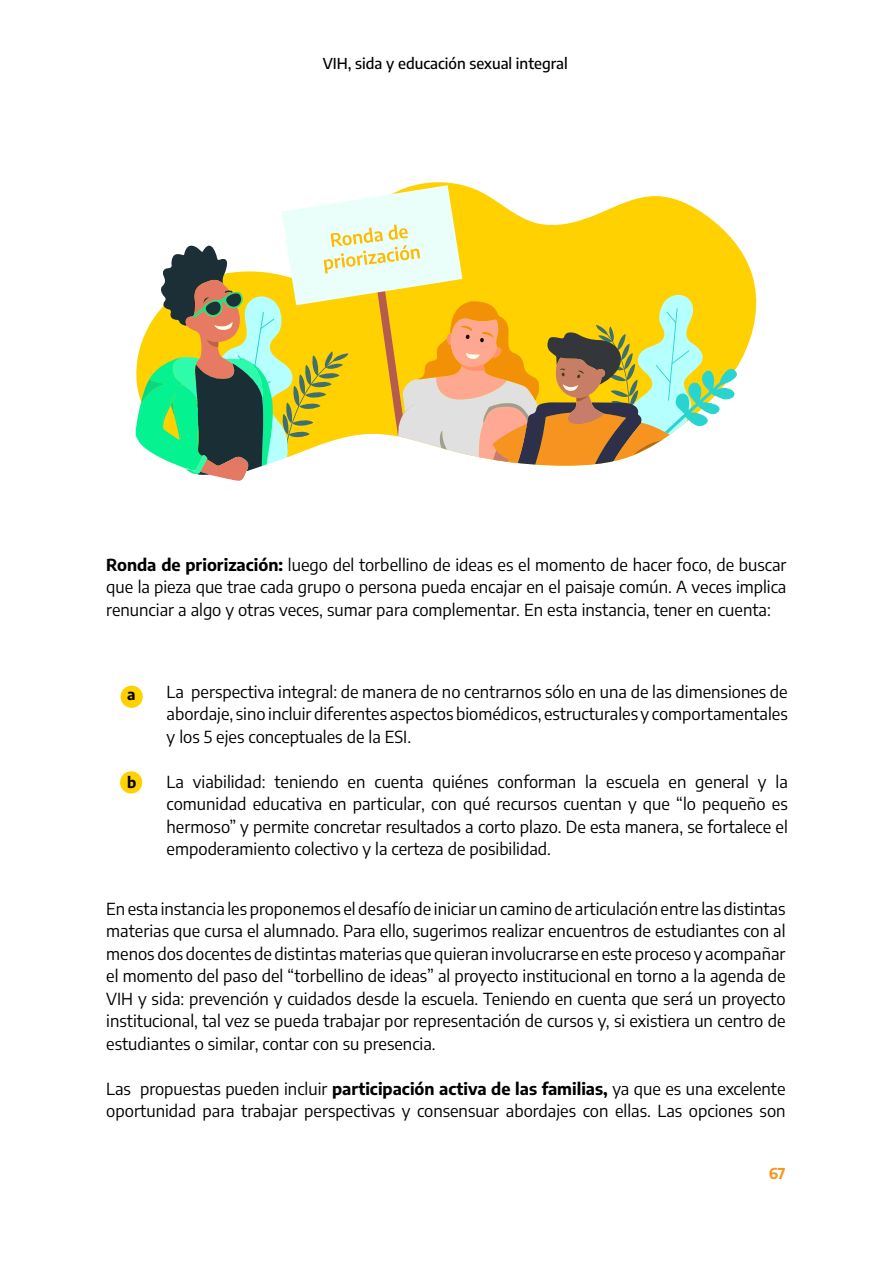
<style>
.page{position:relative;width:893px;height:1263px;background:#fff}
.page>*{position:absolute;margin:0;border:0;box-sizing:border-box;transform-origin:0 0}
.t1{font:16.5px/22.5px "Encode Sans";color:#000;text-align:justify}
.t2{font:500 15px "Encode Sans";color:#000}
.t3{font:700 15px "Encode Sans";color:#f7941e}
.t4{font:700 15px "Encode Sans";color:#000}
.s1{font-weight:700}
</style>
<div class="page">
<div style="left:121px;top:686px;width:22px;height:22px;background:#ffd100;border-radius:50%"></div>
<div style="left:120px;top:771px;width:22px;height:22px;background:#ffd100;border-radius:50%"></div>
<svg style="left:135px;top:182px;width:622px;height:254px"></svg>
<svg style="left:136px;top:185px;width:602px;height:296px"></svg>
<p class="t2" style="left:323px;top:53px;width:246px">VIH, sida y educación sexual integral</p>
<p class="t1" style="left:106px;top:552px;width:682px"><span class="s1">Ronda de priorización:</span> luego del torbellino de ideas es el momento de hacer foco, de buscar que la pieza que trae cada grupo o persona pueda encajar en el paisaje común. A veces implica renunciar a algo y otras veces, sumar para complementar. En esta instancia, tener en cuenta:</p>
<p class="t4" style="left:127px;top:684px;width:10px">a</p>
<p class="t4" style="left:127px;top:772px;width:11px">b</p>
<p class="t1" style="left:167px;top:679px;width:623px">La perspectiva integral: de manera de no centrarnos sólo en una de las dimensiones de abordaje, sino incluir diferentes aspectos biomédicos, estructurales y comportamentales y los 5 ejes conceptuales de la ESI.</p>
<p class="t1" style="left:167px;top:769px;width:623px">La viabilidad: teniendo en cuenta quiénes conforman la escuela en general y la comunidad educativa en particular, con qué recursos cuentan y que “lo pequeño es hermoso” y permite concretar resultados a corto plazo. De esta manera, se fortalece el empoderamiento colectivo y la certeza de posibilidad.</p>
<p class="t1" style="left:106px;top:896px;width:681px">En esta instancia les proponemos el desafío de iniciar un camino de articulación entre las distintas materias que cursa el alumnado. Para ello, sugerimos realizar encuentros de estudiantes con al menos dos docentes de distintas materias que quieran involucrarse en este proceso y acompañar el momento del paso del “torbellino de ideas” al proyecto institucional en torno a la agenda de VIH y sida: prevención y cuidados desde la escuela. Teniendo en cuenta que será un proyecto institucional, tal vez se pueda trabajar por representación de cursos y, si existiera un centro de estudiantes o similar, contar con su presencia.</p>
<p class="t1" style="left:106px;top:1077px;width:681px">Las propuestas pueden incluir <span class="s1">participación activa de las familias,</span> ya que es una excelente oportunidad para trabajar perspectivas y consensuar abordajes con ellas. Las opciones son</p>
<p class="t3" style="left:769px;top:1163px;width:18px">67</p>
</div>
